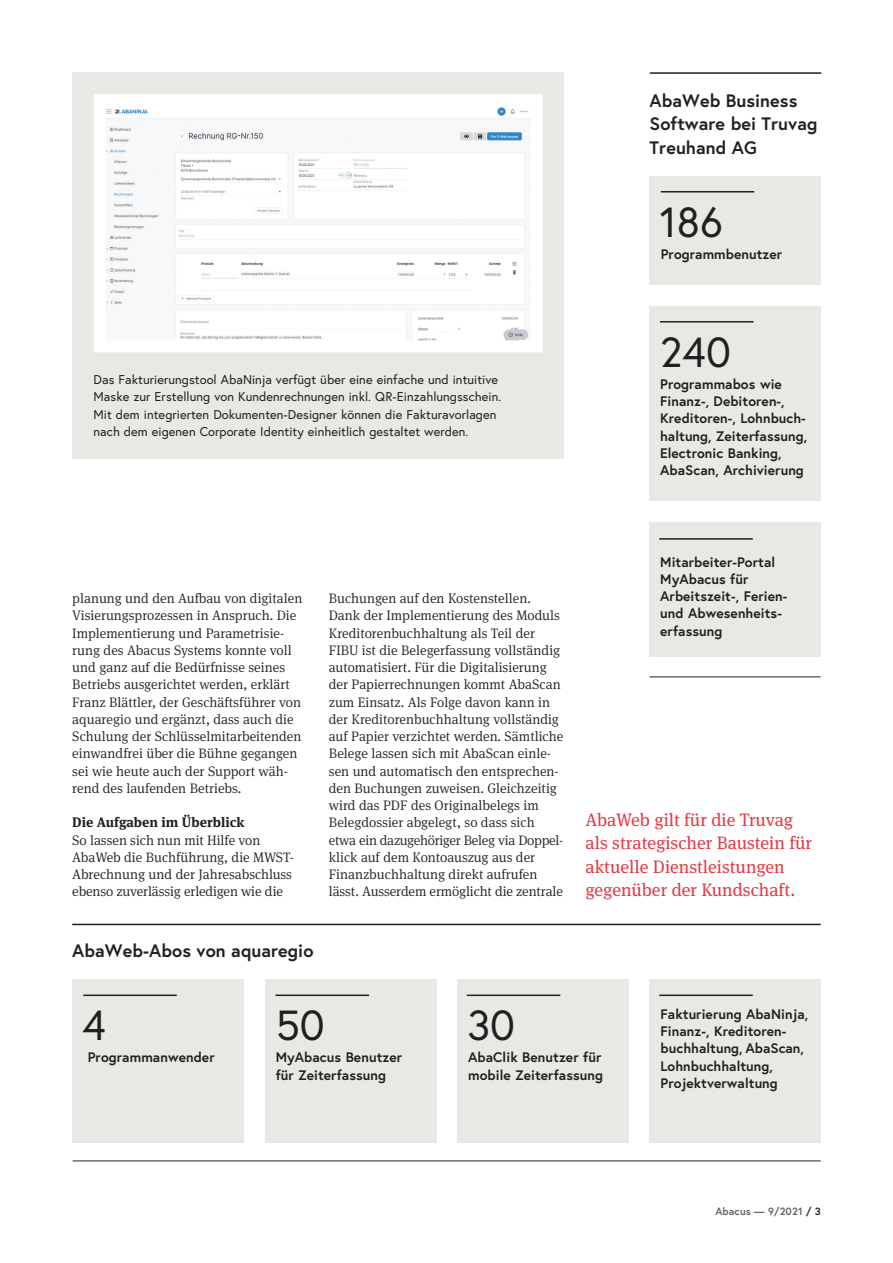
<style>
.page{position:relative;width:893px;height:1263px;background:#fff}
.page>*{position:absolute;margin:0;border:0;box-sizing:border-box;transform-origin:0 0}
.t1{font:42px "Europa";color:#231f20}
.t2{font:18px/23.2px "Meta Serif Pro";color:#e33a46}
.t3{font:700 18px/23.2px "Europa";letter-spacing:.005em;color:#231f20}
.t4{font:300 13.8px/17.2px "Meta Serif Pro";color:#231f20}
.t5{font:700 13.8px/17.2px "Europa";letter-spacing:.005em;color:#231f20}
.t6{font:700 13.8px "Meta Serif Pro";color:#231f20}
.t7{font:12.75px/17.2px "Europa";letter-spacing:.005em;color:#231f20}
.t8{font:700 10.5px "Europa";letter-spacing:.01em;color:#636366}
.s1{color:#231f20}
</style>
<div class="page">
<div style="left:72px;top:979px;width:171px;height:164px;background:#e7e9e4"></div>
<div style="left:265px;top:979px;width:171px;height:164px;background:#e7e9e4"></div>
<div style="left:457px;top:979px;width:171px;height:164px;background:#e7e9e4"></div>
<div style="left:72px;top:72px;width:492px;height:386px;background:#e7e9e4"></div>
<div style="left:649px;top:979px;width:172px;height:164px;background:#e7e9e4"></div>
<svg style="left:94px;top:94px;width:449px;height:259px;background:#f8f9fa"></svg>
<hr style="left:72px;top:924px;width:749px;height:1px;background:#231f20">
<hr style="left:276px;top:994px;width:93px;height:2px;background:#231f20">
<hr style="left:83px;top:994px;width:94px;height:2px;background:#231f20">
<hr style="left:73px;top:1160px;width:748px;height:1px;background:#231f20">
<hr style="left:467px;top:994px;width:93px;height:2px;background:#231f20">
<hr style="left:659px;top:994px;width:94px;height:2px;background:#231f20">
<div style="left:649px;top:176px;width:172px;height:108px;background:#e7e9e4"></div>
<div style="left:650px;top:306px;width:171px;height:194px;background:#e7e9e4"></div>
<div style="left:650px;top:522px;width:171px;height:135px;background:#e7e9e4"></div>
<hr style="left:650px;top:72px;width:171px;height:2px;background:#231f20">
<hr style="left:660px;top:321px;width:93px;height:1px;background:#231f20">
<hr style="left:661px;top:191px;width:93px;height:1px;background:#231f20">
<hr style="left:650px;top:676px;width:171px;height:1px;background:#231f20">
<hr style="left:659px;top:538px;width:94px;height:2px;background:#231f20">
<h2 class="t3" style="left:650px;top:89px;width:169px">AbaWeb Business<br>Software bei Truvag<br>Treuhand AG</h2>
<h1 class="t1" style="left:660px;top:197px;width:64px">186</h1>
<p class="t5" style="left:661px;top:245px;width:123px">Programmbenutzer</p>
<p class="t7" style="left:94px;top:371px;width:409px">Das Fakturierungstool AbaNinja verfügt über eine einfache und intuitive Maske zur Erstellung von Kundenrechnungen inkl. QR-Einzahlungsschein.<br>Mit dem integrierten Dokumenten-Designer können die Fakturavorlagen nach dem eigenen Corporate Identity einheitlich gestaltet werden.</p>
<h1 class="t1" style="left:660px;top:327px;width:72px">240</h1>
<p class="t5" style="left:660px;top:375px;width:148px">Programmabos wie<br>Finanz-, Debitoren-,<br>Kreditoren-, Lohnbuch&shy;haltung, Zeiterfassung,<br>Electronic Banking,<br>AbaScan, Archivierung</p>
<p class="t4" style="left:72px;top:589px;width:232px">planung und den Aufbau von digitalen Visierungsprozessen in Anspruch. Die Implementierung und Parametrisie&shy;rung des Abacus Systems konnte voll und ganz auf die Bedürfnisse seines Betriebs ausgerichtet werden, erklärt Franz Blättler, der Geschäftsführer von aquaregio und ergänzt, dass auch die Schulung der Schlüsselmitarbeitenden einwandfrei über die Bühne gegangen sei wie heute auch der Support wäh&shy;rend des laufenden Betriebs.</p>
<p class="t6" style="left:72px;top:811px;width:174px">Die Aufgaben im Überblick</p>
<p class="t4" style="left:72px;top:830px;width:223px">So lassen sich nun mit Hilfe von AbaWeb die Buchführung, die MWST-Abrechnung und der Jahresabschluss ebenso zuverlässig erledigen wie die</p>
<p class="t4" style="left:329px;top:589px;width:236px">Buchungen auf den Kostenstellen.<br>Dank der Implementierung des Moduls Kreditorenbuchhaltung als Teil der FIBU ist die Belegerfassung vollständig automatisiert. Für die Digitalisierung der Papierrechnungen kommt AbaScan zum Einsatz. Als Folge davon kann in der Kreditorenbuchhaltung vollständig auf Papier verzichtet werden. Sämtliche Belege lassen sich mit AbaScan einle&shy;sen und automatisch den entsprechen&shy;den Buchungen zuweisen. Gleichzeitig wird das PDF des Originalbelegs im Belegdossier abgelegt, so dass sich etwa ein dazugehöriger Beleg via Doppel&shy;klick auf dem Kontoauszug aus der Finanzbuchhaltung direkt aufrufen lässt. Ausserdem ermöglicht die zentrale</p>
<h2 class="t3" style="left:72px;top:939px;width:243px">AbaWeb-Abos von aquaregio</h2>
<p class="t5" style="left:660px;top:553px;width:129px">Mitarbeiter-Portal<br>MyAbacus für<br>Arbeitszeit-, Ferien&shy;und Abwesenheits&shy;erfassung</p>
<h2 class="t2" style="left:585px;top:807px;width:228px">AbaWeb gilt für die Truvag als strategischer Baustein für aktuelle Dienstleistungen gegenüber der Kundschaft.</h2>
<h1 class="t1" style="left:82px;top:1000px;width:25px">4</h1>
<h1 class="t1" style="left:276px;top:1000px;width:51px">50</h1>
<p class="t5" style="left:88px;top:1049px;width:128px">Programmanwender</p>
<p class="t5" style="left:276px;top:1049px;width:128px">MyAbacus Benutzer für Zeiterfassung</p>
<h1 class="t1" style="left:467px;top:1000px;width:49px">30</h1>
<p class="t5" style="left:661px;top:1005px;width:149px">Fakturierung AbaNinja,<br>Finanz-, Kreditoren&shy;buchhaltung, AbaScan,<br>Lohnbuchhaltung,<br>Projektverwaltung</p>
<p class="t5" style="left:468px;top:1049px;width:136px">AbaClik Benutzer für mobile Zeiterfassung</p>
<p class="t8" style="left:715px;top:1204px;width:107px">Abacus — 9/2021 <span class="s1">/ 3</span></p>
</div>
